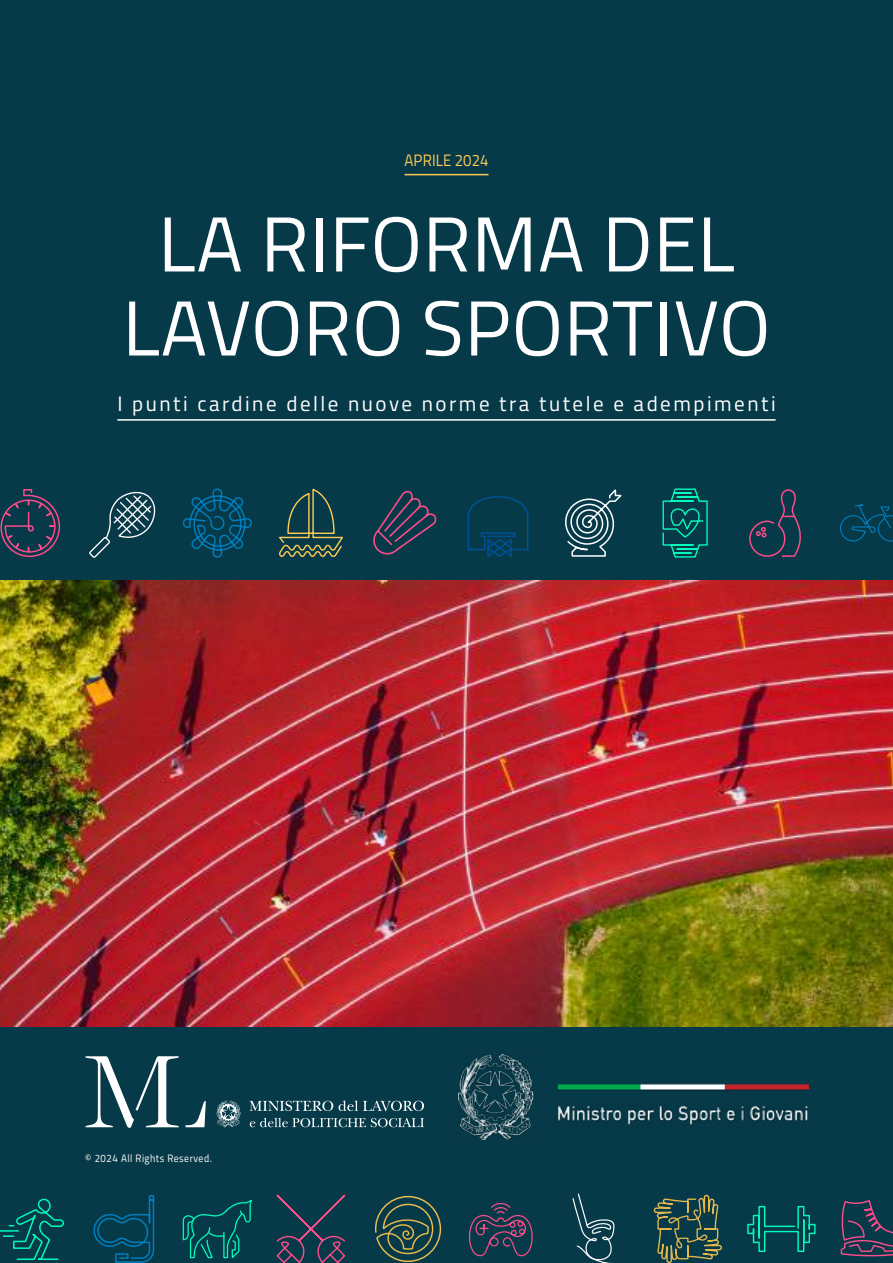
<style>
.page{position:relative;width:893px;height:1263px;background:#073a49}
.page>*{position:absolute;margin:0;border:0;box-sizing:border-box;transform-origin:0 0}
.t1{font:78px/84px "Titillium";letter-spacing:.01em;color:#fff;text-align:center}
.t2{font:21px "Titillium";letter-spacing:.12em;color:#fff}
.t3{font:16.5px "Titillium";letter-spacing:.01em;color:#ffcb54;scale:.91 1}
.t4{font:10.8px "Titillium";letter-spacing:.05em;color:#fff;scale:.91 1}
</style>
<div class="page">
<svg style="left:0;top:489px;width:61px;height:68px"></svg>
<svg style="left:0;top:1198px;width:64px;height:62px"></svg>
<svg style="left:375px;top:1195px;width:67px;height:67px"></svg>
<svg style="left:279px;top:488px;width:64px;height:69px"></svg>
<svg style="left:276px;top:1194px;width:70px;height:69px"></svg>
<svg style="left:653px;top:1194px;width:69px;height:69px"></svg>
<svg style="left:565px;top:489px;width:57px;height:68px"></svg>
<svg style="left:840px;top:1200px;width:53px;height:57px"></svg>
<svg style="left:89px;top:491px;width:67px;height:67px"></svg>
<svg style="left:93px;top:1195px;width:62px;height:68px"></svg>
<svg style="left:468px;top:1203px;width:65px;height:54px"></svg>
<svg style="left:373px;top:490px;width:64px;height:65px"></svg>
<svg style="left:662px;top:488px;width:46px;height:70px"></svg>
<svg style="left:840px;top:504px;width:53px;height:38px"></svg>
<svg style="left:749px;top:489px;width:52px;height:68px"></svg>
<svg style="left:182px;top:488px;width:70px;height:70px"></svg>
<svg style="left:182px;top:1199px;width:70px;height:60px"></svg>
<svg style="left:572px;top:1193px;width:43px;height:70px"></svg>
<svg style="left:467px;top:496px;width:62px;height:61px"></svg>
<svg style="left:747px;top:1206px;width:69px;height:46px"></svg>
<img style="left:0;top:580px;width:893px;height:446px">
<hr style="left:117px;top:419px;width:659px;height:2px;background:#fff">
<hr style="left:405px;top:174px;width:83px;height:1px;background:#ffcb54">
<svg style="left:217px;top:1100px;width:23px;height:27px"></svg>
<svg style="left:185px;top:1101px;width:21px;height:26px"></svg>
<svg style="left:85px;top:1056px;width:94px;height:72px"></svg>
<svg style="left:249px;top:1101px;width:84px;height:10px"></svg>
<svg style="left:339px;top:1100px;width:85px;height:11px"></svg>
<svg style="left:250px;top:1118px;width:174px;height:9px"></svg>
<img style="left:459px;top:1055px;width:349px;height:84px">
<p class="t3" style="left:405px;top:148px;width:94px">APRILE 2024</p>
<h1 class="t1" style="left:123px;top:198px;width:649px">LA RIFORMA DEL<br>LAVORO SPORTIVO</h1>
<p class="t2" style="left:117px;top:388px;width:660px">I punti cardine delle nuove norme tra tutele e adempimenti</p>
<p class="t4" style="left:85px;top:1150px;width:140px">© 2024 All Rights Reserved.</p>
</div>
